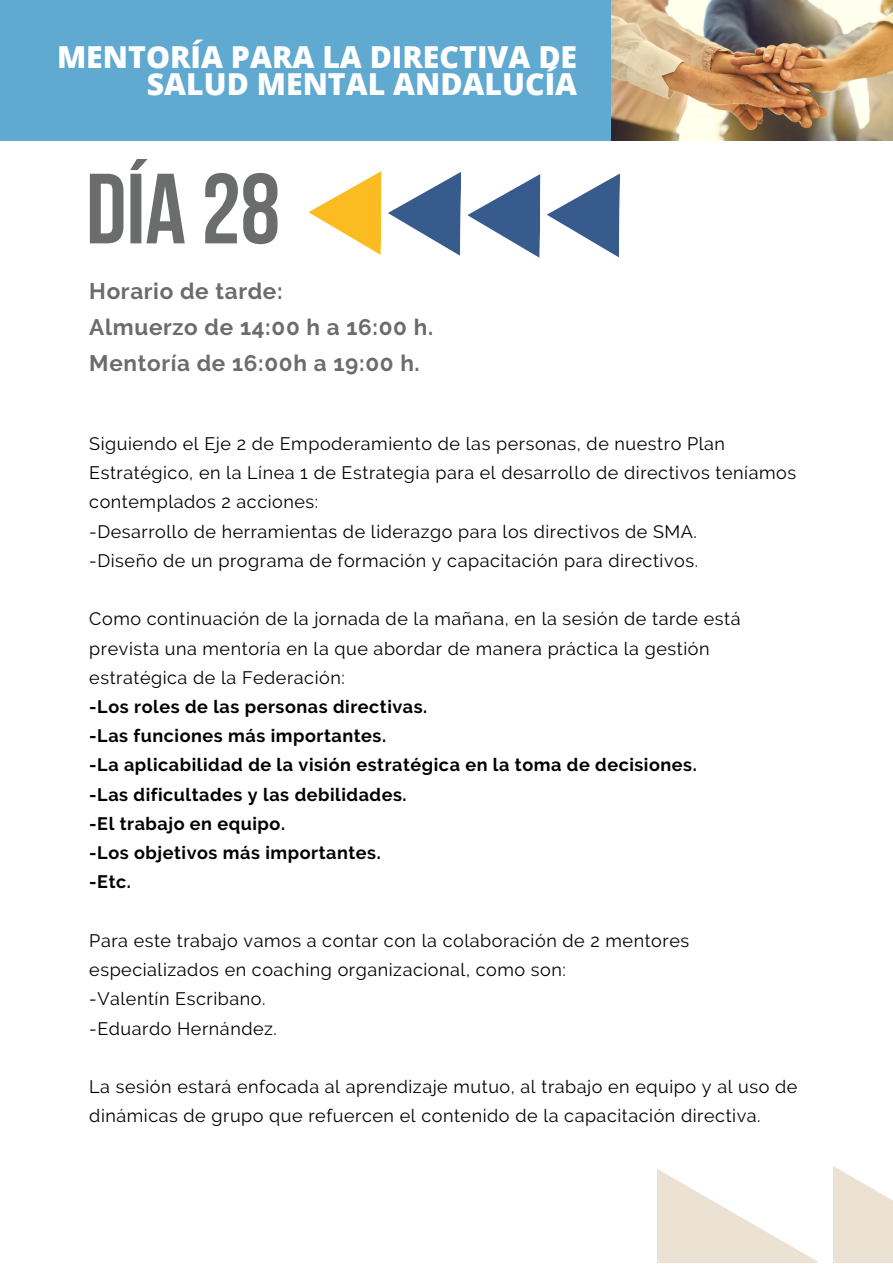
<style>
.page{position:relative;width:893px;height:1264px;background:#fff}
.page>*{position:absolute;margin:0;border:0;box-sizing:border-box;transform-origin:0 0}
.t1{font:700 99.45px "Bebas Neue";color:#6b6c6c}
.t2{font:800 30.3px/27.2px "Open Sans";color:#fff;text-align:right}
.t3{font:700 22.5px "Raleway";letter-spacing:.03em;color:#6b6c6c}
.t4{font:18px/29.2px "Raleway";letter-spacing:.03em;color:#000}
.t5{font:700 18px "Raleway";letter-spacing:.03em;color:#000}
</style>
<div class="page">
<div style="left:0;top:0;width:698px;height:140px;background:#60a9d1"></div>
<svg style="left:657px;top:1169px;width:161px;height:93px;fill:#efe7db"></svg>
<svg style="left:833px;top:1166px;width:59px;height:96px;fill:#ebe2d3"></svg>
<svg style="left:547px;top:173px;width:73px;height:84px"></svg>
<svg style="left:467px;top:174px;width:73px;height:84px"></svg>
<svg style="left:388px;top:172px;width:73px;height:84px"></svg>
<svg style="left:309px;top:171px;width:72px;height:84px"></svg>
<img style="left:611px;top:0;width:281px;height:141px">
<p class="t2" style="left:57px;top:43px;width:521px">MENTORÍA PARA LA DIRECTIVA DE<br>SALUD MENTAL ANDALUCÍA</p>
<p class="t1" style="left:86px;top:169px;width:196px">DÍA 28</p>
<p class="t3" style="left:89px;top:278px;width:195px">Horario de tarde:</p>
<p class="t3" style="left:89px;top:314px;width:345px">Almuerzo de 14:00 h a 16:00 h.</p>
<p class="t3" style="left:89px;top:349px;width:332px">Mentoría de 16:00h a 19:00 h.</p>
<p class="t4" style="left:89px;top:429px;width:708px">Siguiendo el Eje 2 de Empoderamiento de las personas, de nuestro Plan<br>Estratégico, en la Línea 1 de Estrategia para el desarrollo de directivos teníamos contemplados 2 acciones:</p>
<p class="t4" style="left:89px;top:516px;width:609px">-Desarrollo de herramientas de liderazgo para los directivos de SMA.</p>
<p class="t4" style="left:89px;top:546px;width:610px">-Diseño de un programa de formación y capacitación para directivos.</p>
<p class="t4" style="left:89px;top:604px;width:652px">Como continuación de la jornada de la mañana, en la sesión de tarde está prevista una mentoría en la que abordar de manera práctica la gestión estratégica de la Federación:</p>
<p class="t5" style="left:89px;top:696px;width:339px">-Los roles de las personas directivas.</p>
<p class="t5" style="left:89px;top:725px;width:298px">-Las funciones más importantes.</p>
<p class="t5" style="left:89px;top:754px;width:609px">-La aplicabilidad de la visión estratégica en la toma de decisiones.</p>
<p class="t5" style="left:89px;top:783px;width:319px">-Las dificultades y las debilidades.</p>
<p class="t5" style="left:89px;top:813px;width:197px">-El trabajo en equipo.</p>
<p class="t5" style="left:89px;top:842px;width:293px">-Los objetivos más importantes.</p>
<p class="t5" style="left:89px;top:871px;width:43px">-Etc.</p>
<p class="t4" style="left:89px;top:925px;width:601px">Para este trabajo vamos a contar con la colaboración de 2 mentores especializados en coaching organizacional, como son:</p>
<p class="t4" style="left:89px;top:984px;width:178px">-Valentín Escribano.</p>
<p class="t4" style="left:89px;top:1013px;width:189px">-Eduardo Hernández.</p>
<p class="t4" style="left:89px;top:1072px;width:709px">La sesión estará enfocada al aprendizaje mutuo, al trabajo en equipo y al uso de dinámicas de grupo que refuercen el contenido de la capacitación directiva.</p>
</div>
